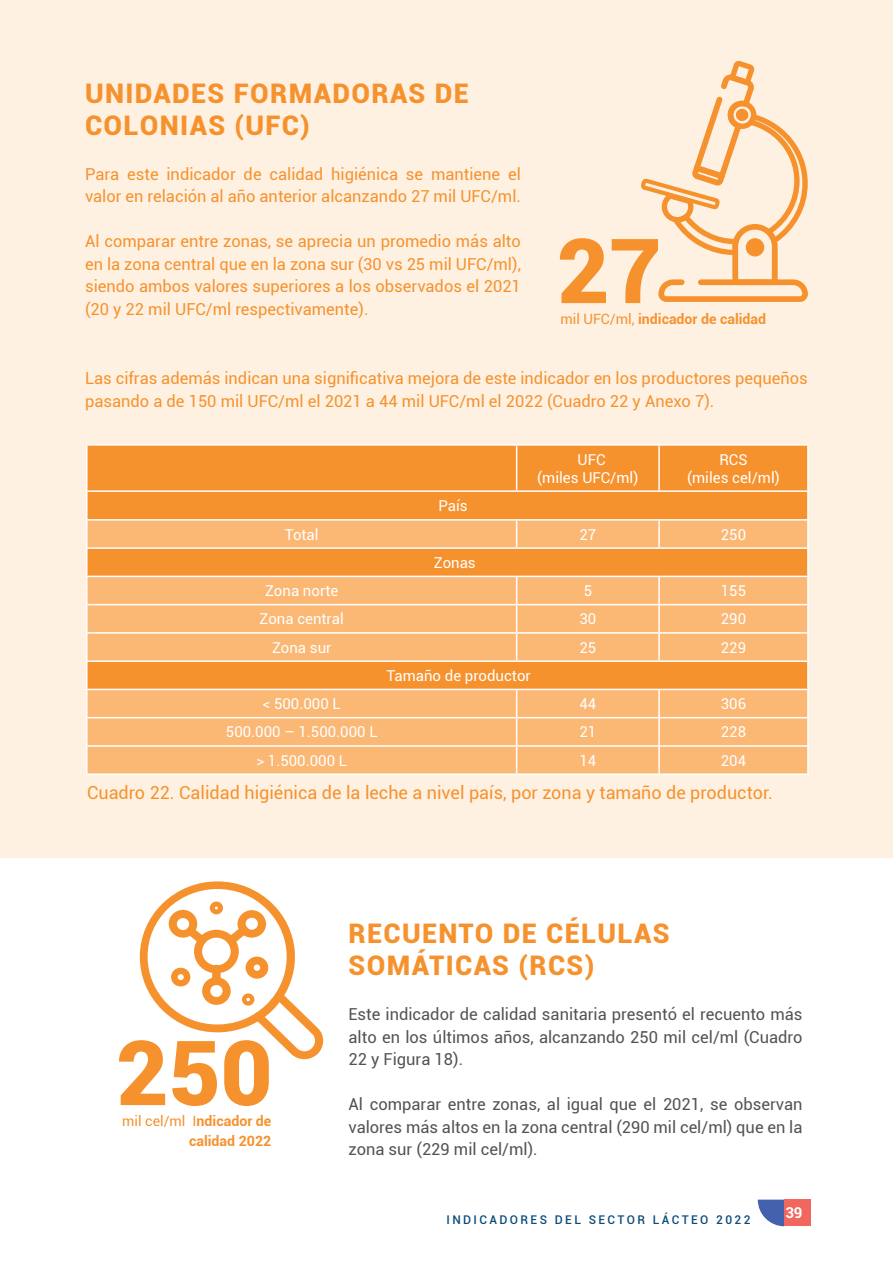
<style>
.page{position:relative;width:893px;height:1263px;background:#fff}
.page>*{position:absolute;margin:0;border:0;box-sizing:border-box;transform-origin:0 0}
.t1{font:900 90px "Roboto";color:#f6922e}
.t2{font:900 27px/32.4px "Roboto";letter-spacing:.05em;color:#f6922e}
.t3{font:18px "Roboto";color:#f6922e}
.t4{font:16.5px/22.5px "Roboto";color:#f6922e}
.t5{font:16.5px/22.5px "Roboto";color:#515453;text-align:justify}
.t6{font:15px/18px "Roboto";color:#fff;text-align:center}
.t7{font:700 15px "Roboto";color:#fff}
.t8{font:700 14.25px/19.4px "Roboto";color:#f6922e;text-align:right}
.t9{font:500 12px "Roboto";letter-spacing:.2em;color:#0c4c7b}
.s1{font-weight:400}
</style>
<div class="page">
<svg style="left:758px;top:1199px;width:26px;height:27px"></svg>
<div style="left:784px;top:1199px;width:27px;height:27px;background:#f1665d"></div>
<div style="left:0;top:0;width:893px;height:857px;background:#fef1e2"></div>
<div style="left:88px;top:446px;width:719px;height:44px;background:#f6922e"></div>
<div style="left:88px;top:492px;width:719px;height:27px;background:#f6922e"></div>
<svg style="left:88px;top:521px;width:719px;height:252px;background:#f9af65"></svg>
<hr style="left:86px;top:444px;width:431px;height:2px;background:#fff">
<hr style="left:86px;top:446px;width:2px;height:44px;background:#fff">
<hr style="left:517px;top:444px;width:142px;height:2px;background:#fff">
<hr style="left:516px;top:446px;width:1px;height:44px;background:#fff">
<hr style="left:659px;top:444px;width:150px;height:2px;background:#fff">
<hr style="left:658px;top:446px;width:2px;height:44px;background:#fff">
<hr style="left:807px;top:446px;width:2px;height:44px;background:#fff">
<hr style="left:86px;top:490px;width:431px;height:2px;background:#fff">
<hr style="left:86px;top:492px;width:2px;height:27px;background:#fff">
<hr style="left:517px;top:490px;width:142px;height:2px;background:#fff">
<hr style="left:659px;top:490px;width:150px;height:2px;background:#fff">
<hr style="left:807px;top:492px;width:2px;height:27px;background:#fff">
<hr style="left:86px;top:519px;width:431px;height:2px;background:#fff">
<hr style="left:86px;top:521px;width:2px;height:26px;background:#fff">
<hr style="left:517px;top:519px;width:142px;height:2px;background:#fff">
<svg style="left:516px;top:521px;width:1px;height:26px"></svg>
<hr style="left:659px;top:519px;width:150px;height:2px;background:#fff">
<hr style="left:658px;top:521px;width:2px;height:26px;background:#fff">
<hr style="left:807px;top:521px;width:2px;height:26px;background:#fff">
<hr style="left:86px;top:547px;width:431px;height:2px;background:#fff">
<hr style="left:86px;top:549px;width:2px;height:27px;background:#fff">
<hr style="left:517px;top:547px;width:142px;height:2px;background:#fff">
<hr style="left:659px;top:547px;width:150px;height:2px;background:#fff">
<hr style="left:807px;top:549px;width:2px;height:27px;background:#fff">
<hr style="left:86px;top:576px;width:431px;height:1px;background:#fff">
<hr style="left:86px;top:577px;width:2px;height:27px;background:#fff">
<hr style="left:517px;top:576px;width:142px;height:1px;background:#fff">
<hr style="left:659px;top:576px;width:150px;height:1px;background:#fff">
<hr style="left:658px;top:577px;width:2px;height:27px;background:#fff">
<hr style="left:807px;top:577px;width:2px;height:27px;background:#fff">
<hr style="left:86px;top:604px;width:431px;height:1px;background:#fff">
<hr style="left:86px;top:605px;width:2px;height:27px;background:#fff">
<hr style="left:517px;top:604px;width:142px;height:1px;background:#fff">
<hr style="left:659px;top:604px;width:150px;height:1px;background:#fff">
<hr style="left:658px;top:605px;width:2px;height:27px;background:#fff">
<hr style="left:807px;top:605px;width:2px;height:27px;background:#fff">
<hr style="left:86px;top:632px;width:431px;height:2px;background:#fff">
<hr style="left:86px;top:634px;width:2px;height:26px;background:#fff">
<hr style="left:517px;top:632px;width:142px;height:2px;background:#fff">
<svg style="left:516px;top:577px;width:1px;height:83px"></svg>
<hr style="left:659px;top:632px;width:150px;height:2px;background:#fff">
<hr style="left:658px;top:634px;width:2px;height:26px;background:#fff">
<hr style="left:807px;top:634px;width:2px;height:26px;background:#fff">
<hr style="left:86px;top:660px;width:431px;height:2px;background:#fff">
<hr style="left:86px;top:662px;width:2px;height:27px;background:#fff">
<hr style="left:517px;top:660px;width:142px;height:2px;background:#fff">
<hr style="left:659px;top:660px;width:150px;height:2px;background:#fff">
<hr style="left:807px;top:662px;width:2px;height:27px;background:#fff">
<hr style="left:86px;top:689px;width:431px;height:1px;background:#fff">
<hr style="left:86px;top:690px;width:2px;height:27px;background:#fff">
<hr style="left:517px;top:689px;width:142px;height:1px;background:#fff">
<hr style="left:659px;top:689px;width:150px;height:1px;background:#fff">
<hr style="left:658px;top:690px;width:2px;height:27px;background:#fff">
<hr style="left:807px;top:690px;width:2px;height:27px;background:#fff">
<hr style="left:86px;top:717px;width:431px;height:1px;background:#fff">
<hr style="left:86px;top:718px;width:2px;height:27px;background:#fff">
<hr style="left:517px;top:717px;width:142px;height:1px;background:#fff">
<hr style="left:659px;top:717px;width:150px;height:1px;background:#fff">
<hr style="left:658px;top:718px;width:2px;height:27px;background:#fff">
<hr style="left:807px;top:718px;width:2px;height:27px;background:#fff">
<hr style="left:86px;top:745px;width:431px;height:2px;background:#fff">
<hr style="left:86px;top:747px;width:2px;height:26px;background:#fff">
<hr style="left:517px;top:745px;width:142px;height:2px;background:#fff">
<svg style="left:516px;top:690px;width:1px;height:83px"></svg>
<hr style="left:659px;top:745px;width:150px;height:2px;background:#fff">
<hr style="left:658px;top:747px;width:2px;height:26px;background:#fff">
<hr style="left:807px;top:747px;width:2px;height:26px;background:#fff">
<hr style="left:86px;top:773px;width:431px;height:2px;background:#fff">
<hr style="left:517px;top:773px;width:142px;height:2px;background:#fff">
<hr style="left:659px;top:773px;width:150px;height:2px;background:#fff">
<svg style="left:641px;top:60px;width:167px;height:242px"></svg>
<svg style="left:139px;top:881px;width:184px;height:178px"></svg>
<h2 class="t2" style="left:85px;top:76px;width:385px">UNIDADES FORMADORAS DE<br>COLONIAS (UFC)</h2>
<p class="t4" style="left:85px;top:162px;width:437px">Para este indicador de calidad higiénica se mantiene el valor en relación al año anterior alcanzando 27 mil UFC/ml.</p>
<p class="t4" style="left:85px;top:230px;width:437px;text-align:justify">Al comparar entre zonas, se aprecia un promedio más alto en la zona central que en la zona sur (30 vs 25 mil UFC/ml), siendo ambos valores superiores a los observados el 2021 (20 y 22 mil UFC/ml respectivamente).</p>
<h1 class="t1" style="left:557px;top:207px;width:106px">27</h1>
<p class="t8" style="left:560px;top:309px;width:207px"><span class="s1">mil UFC/ml,</span> indicador de calidad</p>
<p class="t4" style="left:85px;top:367px;width:724px">Las cifras además indican una significativa mejora de este indicador en los productores pequeños pasando a de 150 mil UFC/ml el 2021 a 44 mil UFC/ml el 2022 (Cuadro 22 y Anexo 7).</p>
<p class="t6" style="left:438px;top:496px;width:31px">País</p>
<p class="t6" style="left:537px;top:450px;width:103px">UFC<br>(miles UFC/ml)</p>
<p class="t6" style="left:687px;top:450px;width:94px">RCS<br>(miles cel/ml)</p>
<p class="t6" style="left:285px;top:525px;width:35px">Total</p>
<p class="t6" style="left:579px;top:525px;width:18px">27</p>
<p class="t6" style="left:721px;top:525px;width:27px">250</p>
<p class="t6" style="left:434px;top:553px;width:43px">Zonas</p>
<p class="t6" style="left:265px;top:581px;width:75px">Zona norte</p>
<p class="t6" style="left:584px;top:581px;width:10px">5</p>
<p class="t6" style="left:721px;top:581px;width:27px">155</p>
<p class="t6" style="left:260px;top:609px;width:86px">Zona central</p>
<p class="t6" style="left:579px;top:609px;width:18px">30</p>
<p class="t6" style="left:721px;top:609px;width:27px">290</p>
<p class="t6" style="left:272px;top:638px;width:61px">Zona sur</p>
<p class="t6" style="left:579px;top:638px;width:18px">25</p>
<p class="t6" style="left:721px;top:638px;width:27px">229</p>
<p class="t6" style="left:386px;top:666px;width:146px">Tamaño de productor</p>
<p class="t6" style="left:263px;top:694px;width:80px">&lt; 500.000 L</p>
<p class="t6" style="left:579px;top:694px;width:18px">44</p>
<p class="t6" style="left:721px;top:694px;width:27px">306</p>
<p class="t6" style="left:226px;top:722px;width:153px">500.000 – 1.500.000 L</p>
<p class="t6" style="left:579px;top:722px;width:18px">21</p>
<p class="t6" style="left:721px;top:722px;width:27px">228</p>
<p class="t6" style="left:256px;top:751px;width:92px">&gt; 1.500.000 L</p>
<p class="t6" style="left:579px;top:751px;width:18px">14</p>
<p class="t6" style="left:721px;top:751px;width:27px">204</p>
<p class="t3" style="left:87px;top:780px;width:687px">Cuadro 22. Calidad higiénica de la leche a nivel país, por zona y tamaño de productor.</p>
<h1 class="t1" style="left:116px;top:1009px;width:158px">250</h1>
<p class="t8" style="left:122px;top:1111px;width:151px"><span class="s1">mil cel/ml I</span>ndicador de calidad 2022</p>
<h2 class="t2" style="left:349px;top:916px;width:322px">RECUENTO DE CÉLULAS<br>SOMÁTICAS (RCS)</h2>
<p class="t5" style="left:349px;top:1002px;width:455px">Este indicador de calidad sanitaria presentó el recuento más alto en los últimos años, alcanzando 250 mil cel/ml (Cuadro 22 y Figura 18).</p>
<p class="t5" style="left:349px;top:1092px;width:455px">Al comparar entre zonas, al igual que el 2021, se observan valores más altos en la zona central (290 mil cel/ml) que en la zona sur (229 mil cel/ml).</p>
<p class="t9" style="left:446px;top:1211px;width:306px">INDICADORES DEL SECTOR LÁCTEO 2022</p>
<p class="t7" style="left:785px;top:1201px;width:19px">39</p>
</div>
